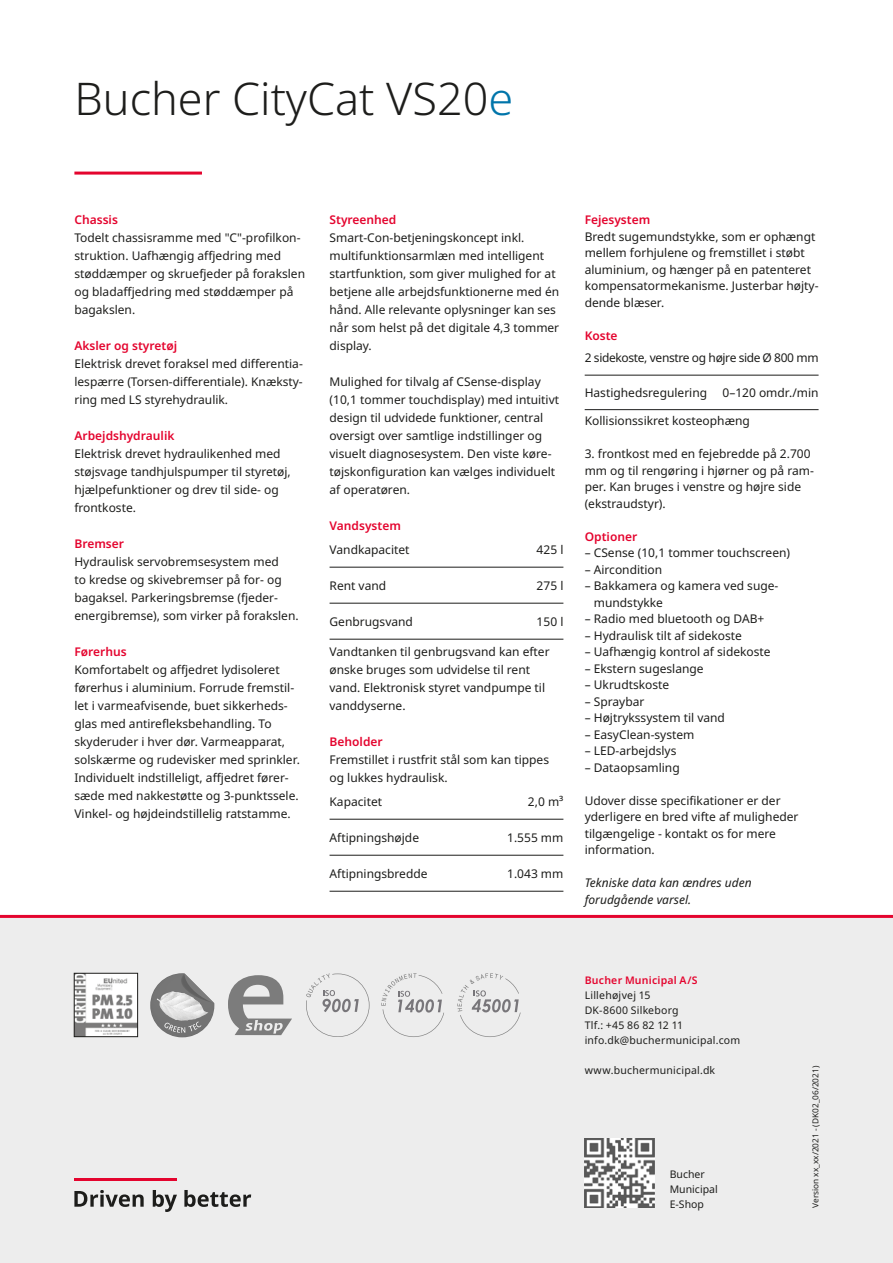
<style>
.page{position:relative;width:893px;height:1263px;background:#fff}
.page>*{position:absolute;margin:0;border:0;box-sizing:border-box;transform-origin:0 0}
.t1{font:300 45px "Noto Sans";color:#1d1d1b}
.t2{font:12px/18px "Noto Sans";color:#1d1d1b}
.t3{font:600 12px "Noto Sans";color:#e4042e}
.t4{font:italic 12px/16.5px "Noto Sans";color:#1d1d1b}
.t5{font:12px "Noto Sans";letter-spacing:-.03em;color:#1d1d1b}
.t6{font:10.5px/15px "Noto Sans";letter-spacing:.02em;color:#1d1d1b}
.t7{font:10.5px/15px "Noto Sans";color:#1d1d1b}
.t8{font:600 10.5px "Noto Sans";letter-spacing:.02em;color:#e4042e}
.t9{font:8.25px "Noto Sans";color:#1d1d1b}
.s1{color:#0075aa}
</style>
<div class="page">
<div style="left:0;top:916px;width:893px;height:347px;background:#ededed"></div>
<hr style="left:0;top:915px;width:893px;height:3px;background:#e4042e">
<hr style="left:74px;top:172px;width:128px;height:3px;background:#e4042e">
<img style="left:585px;top:1138px;width:70px;height:70px">
<hr style="left:330px;top:567px;width:233px;height:1px;background:#1d1d1b">
<hr style="left:330px;top:603px;width:233px;height:1px;background:#1d1d1b">
<hr style="left:330px;top:639px;width:233px;height:1px;background:#1d1d1b">
<hr style="left:330px;top:819px;width:233px;height:1px;background:#1d1d1b">
<hr style="left:330px;top:855px;width:233px;height:1px;background:#1d1d1b">
<hr style="left:330px;top:891px;width:233px;height:1px;background:#1d1d1b">
<hr style="left:585px;top:375px;width:234px;height:1px;background:#1d1d1b">
<hr style="left:585px;top:409px;width:234px;height:1px;background:#1d1d1b">
<img style="left:76px;top:975px;width:60px;height:60px">
<div style="left:74px;top:973px;width:64px;height:64px;border:1px solid #1d1d1b"></div>
<svg style="left:150px;top:973px;width:64px;height:64px"></svg>
<svg style="left:457px;top:973px;width:64px;height:64px"></svg>
<svg style="left:381px;top:973px;width:63px;height:64px"></svg>
<svg style="left:306px;top:973px;width:63px;height:64px"></svg>
<svg style="left:228px;top:975px;width:64px;height:60px"></svg>
<svg style="left:74px;top:1190px;width:70px;height:17px"></svg>
<svg style="left:153px;top:1190px;width:24px;height:22px"></svg>
<svg style="left:184px;top:1190px;width:67px;height:17px"></svg>
<hr style="left:74px;top:1178px;width:103px;height:2px;background:#e4042e">
<h1 class="t1" style="left:74px;top:67px;width:440px">Bucher CityCat VS20<span class="s1">e</span></h1>
<p class="t3" style="left:74px;top:211px;width:45px">Chassis</p>
<p class="t2" style="left:74px;top:229px;width:232px">Todelt chassisramme med "C"-profilkon&shy;struktion. Uafhængig affjedring med støddæmper og skruefjeder på forakslen og bladaffjedring med støddæmper på bagakslen.</p>
<p class="t3" style="left:74px;top:337px;width:104px">Aksler og styretøj</p>
<p class="t2" style="left:74px;top:355px;width:230px;text-align:justify">Elektrisk drevet foraksel med differentia&shy;lespærre (Torsen-differentiale). Knæksty&shy;ring med LS styrehydraulik.</p>
<p class="t3" style="left:74px;top:427px;width:102px">Arbejdshydraulik</p>
<p class="t2" style="left:74px;top:445px;width:218px">Elektrisk drevet hydraulikenhed med støjsvage tandhjulspumper til styretøj, hjælpefunktioner og drev til side- og frontkoste.</p>
<p class="t3" style="left:74px;top:535px;width:51px">Bremser</p>
<p class="t2" style="left:74px;top:553px;width:226px">Hydraulisk servobremsesystem med<br>to kredse og skivebremser på for- og bagaksel. Parkeringsbremse (fjeder&shy;energibremse), som virker på forakslen.</p>
<p class="t3" style="left:74px;top:643px;width:54px">Førerhus</p>
<p class="t2" style="left:74px;top:661px;width:227px">Komfortabelt og affjedret lydisoleret førerhus i aluminium. Forrude fremstil&shy;let i varmeafvisende, buet sikkerheds&shy;glas med antirefleksbehandling. To skyderuder i hver dør. Varmeapparat, solskærme og rudevisker med sprinkler.<br>Individuelt indstilleligt, affjedret fører&shy;sæde med nakkestøtte og 3-punktssele.<br>Vinkel- og højdeindstillelig ratstamme.</p>
<p class="t3" style="left:330px;top:211px;width:68px">Styreenhed</p>
<p class="t2" style="left:330px;top:229px;width:231px">Smart-Con-betjeningskoncept inkl. multifunktionsarmlæn med intelligent startfunktion, som giver mulighed for at betjene alle arbejdsfunktionerne med én hånd. Alle relevante oplysninger kan ses når som helst på det digitale 4,3 tommer display.</p>
<p class="t2" style="left:330px;top:373px;width:231px">Mulighed for tilvalg af CSense-display (10,1 tommer touchdisplay) med intuitivt design til udvidede funktioner, central oversigt over samtlige indstillinger og visuelt diagnosesystem. Den viste køre&shy;tøjskonfiguration kan vælges individuelt af operatøren.</p>
<p class="t3" style="left:330px;top:517px;width:73px">Vandsystem</p>
<p class="t2" style="left:330px;top:541px;width:82px">Vandkapacitet</p>
<p class="t2" style="left:537px;top:541px;width:28px">425 l</p>
<p class="t2" style="left:330px;top:577px;width:58px">Rent vand</p>
<p class="t2" style="left:537px;top:577px;width:28px">275 l</p>
<p class="t2" style="left:330px;top:613px;width:85px">Genbrugsvand</p>
<p class="t2" style="left:537px;top:613px;width:28px">150 l</p>
<p class="t2" style="left:330px;top:643px;width:222px">Vandtanken til genbrugsvand kan efter ønske bruges som udvidelse til rent vand. Elektronisk styret vandpumpe til vanddyserne.</p>
<p class="t3" style="left:330px;top:733px;width:55px">Beholder</p>
<p class="t2" style="left:330px;top:751px;width:221px">Fremstillet i rustfrit stål som kan tippes og lukkes hydraulisk.</p>
<p class="t2" style="left:330px;top:793px;width:54px">Kapacitet</p>
<p class="t2" style="left:528px;top:793px;width:37px">2,0 m³</p>
<p class="t2" style="left:330px;top:829px;width:91px">Aftipningshøjde</p>
<p class="t2" style="left:507px;top:829px;width:58px">1.555 mm</p>
<p class="t2" style="left:330px;top:865px;width:100px">Aftipningsbredde</p>
<p class="t2" style="left:507px;top:865px;width:58px">1.043 mm</p>
<p class="t3" style="left:585px;top:211px;width:67px">Fejesystem</p>
<p class="t2" style="left:585px;top:228px;width:235px;line-height:16.5px">Bredt sugemundstykke, som er ophængt mellem forhjulene og fremstillet i støbt aluminium, og hænger på en patenteret kompensatormekanisme. Justerbar højty&shy;dende blæser.</p>
<p class="t3" style="left:585px;top:327px;width:34px">Koste</p>
<p class="t5" style="left:585px;top:349px;width:235px">2 sidekoste, venstre og højre side Ø 800 mm</p>
<p class="t2" style="left:585px;top:384px;width:124px">Hastighedsregulering</p>
<p class="t2" style="left:722px;top:384px;width:98px">0–120 omdr./min</p>
<p class="t2" style="left:585px;top:412px;width:167px">Kollisionssikret kosteophæng</p>
<p class="t2" style="left:585px;top:446px;width:231px;line-height:16.5px">3. frontkost med en fejebredde på 2.700 mm og til rengøring i hjørner og på ram&shy;per. Kan bruges i venstre og højre side (ekstraudstyr).</p>
<p class="t3" style="left:585px;top:528px;width:54px">Optioner</p>
<p class="t2" style="left:585px;top:544px;width:207px">– CSense (10,1 tommer touchscreen)</p>
<p class="t2" style="left:585px;top:561px;width:79px">– Aircondition</p>
<p class="t2" style="left:594px;top:578px;width:186px;line-height:16.5px;text-indent:-9px">– Bakkamera og kamera ved suge&shy;mundstykke</p>
<p class="t2" style="left:585px;top:610px;width:181px">– Radio med bluetooth og DAB+</p>
<p class="t2" style="left:585px;top:627px;width:159px">– Hydraulisk tilt af sidekoste</p>
<p class="t2" style="left:585px;top:643px;width:188px">– Uafhængig kontrol af sidekoste</p>
<p class="t2" style="left:585px;top:660px;width:120px">– Ekstern sugeslange</p>
<p class="t2" style="left:585px;top:676px;width:86px">– Ukrudtskoste</p>
<p class="t2" style="left:585px;top:693px;width:61px">– Spraybar</p>
<p class="t2" style="left:585px;top:709px;width:142px">– Højtrykssystem til vand</p>
<p class="t2" style="left:585px;top:726px;width:111px">– EasyClean-system</p>
<p class="t2" style="left:585px;top:742px;width:93px">– LED-arbejdslys</p>
<p class="t2" style="left:585px;top:759px;width:97px">– Dataopsamling</p>
<p class="t2" style="left:585px;top:792px;width:215px;line-height:16.5px">Udover disse specifikationer er der yderligere en bred vifte af muligheder tilgængelige - kontakt os for mere information.</p>
<p class="t4" style="left:585px;top:875px;width:169px">Tekniske data kan ændres uden forudgående varsel.</p>
<p class="t8" style="left:585px;top:973px;width:114px">Bucher Municipal A/S</p>
<p class="t6" style="left:585px;top:988px;width:157px">Lillehøjvej 15<br>DK-8600 Silkeborg<br>Tlf.: +45 86 82 12 11 info.dk@buchermunicipal.com</p>
<p class="t6" style="left:585px;top:1063px;width:132px">www.buchermunicipal.dk</p>
<p class="t7" style="left:670px;top:1167px;width:50px">Bucher<br>Municipal<br>E-Shop</p>
<p class="t9" style="left:810px;top:1208px;width:143px;rotate:-90deg">Version xx_xx/2021 - (DK02_06/2021)</p>
</div>
